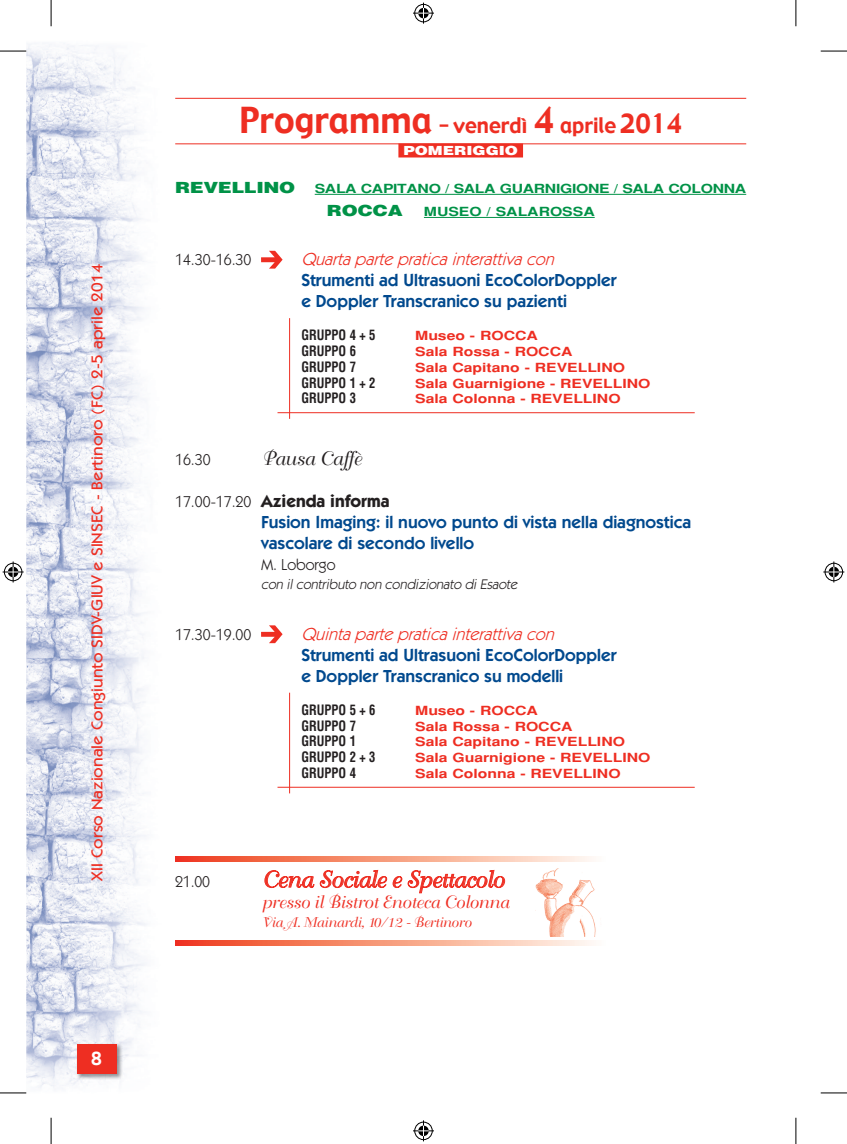
<style>
.page{position:relative;width:847px;height:1144px;background:#fff}
.page>*{position:absolute;margin:0;border:0;box-sizing:border-box;transform-origin:0 0}
.t1{font:22.75px "Bellevue";color:#ee2e22}
.t2{font:21px "Gadget";color:#ee2e22;scale:.95 1}
.t3{font:19.25px "Bellevue";color:#231f20}
.t4{font:600 19.25px "Itc Kabel";color:#fff}
.t5{font:600 17.5px/21px "Itc Kabel";color:#01498e}
.t6{font:italic 17.5px "Itc Kabel";color:#ee2e22}
.t7{font:17.5px "Bellevue";color:#ee2e22}
.t8{font:500 15.75px "Itc Kabel";color:#ee2e22;scale:1.1 1}
.t9{font:15.75px "Itc Kabel";color:#231f20}
.t10{font:900 15.4px "Helvetica";letter-spacing:-.02em;color:#009247;scale:1.25 1}
.t11{font:700 condensed 14px "Helvetica";color:#231f20;scale:.9 1}
.t12{font:italic 14px "Itc Kabel";color:#231f20}
.t13{font:14px "Bellevue";color:#ee2e22}
.t14{font:700 12.6px "Helvetica";color:#ee2e22;scale:1.25 1}
.t15{font:700 12.6px "Helvetica";letter-spacing:-.02em;color:#009247;scale:1.25 1}
.t16{font:700 12.6px "Helvetica";color:#009247;scale:1.25 1}
.t17{font:900 12.6px "Helvetica";color:#fff;scale:1.25 1}
.s1{font-size:35px}
.s2{font-size:26.25px}
.s3{font-weight:400;font-size:15.75px;color:#231f20}
.s4{font-weight:700;color:#231f20}
</style>
<div class="page">
<img style="left:26px;top:43px;width:120px;height:1050px">
<img style="left:75px;top:1043px;width:48px;height:37px">
<div style="left:77px;top:1044px;width:39px;height:30px;background:#ee2e22"></div>
<hr style="left:175px;top:98px;width:571px;height:1px;background:#ee2e22">
<hr style="left:175px;top:143px;width:571px;height:1px;background:#ee2e22">
<div style="left:398px;top:143px;width:125px;height:14px;background:#ee2e22"></div>
<hr style="left:314px;top:194px;width:432px;height:1px;background:#009247">
<hr style="left:424px;top:217px;width:170px;height:1px;background:#009247">
<svg style="left:261px;top:251px;width:21px;height:18px"></svg>
<svg style="left:261px;top:625px;width:21px;height:18px"></svg>
<svg style="left:264px;top:870px;width:241px;height:23px"></svg>
<hr style="left:289px;top:318px;width:1px;height:101px;background:#ee2e22">
<hr style="left:277px;top:412px;width:417px;height:1px;background:#ee2e22">
<hr style="left:289px;top:693px;width:1px;height:100px;background:#ee2e22">
<hr style="left:277px;top:787px;width:417px;height:1px;background:#ee2e22">
<svg style="left:175px;top:856px;width:417px;height:5px;background:#f6997f"></svg>
<img style="left:535px;top:869px;width:61px;height:68px">
<svg style="left:175px;top:941px;width:417px;height:5px;background:#f6997f"></svg>
<svg style="left:0;top:51px;width:26px;height:1px"></svg>
<svg style="left:820px;top:51px;width:26px;height:1px"></svg>
<svg style="left:0;top:1092px;width:26px;height:1px"></svg>
<svg style="left:820px;top:1092px;width:26px;height:1px"></svg>
<svg style="left:51px;top:0;width:1px;height:26px"></svg>
<svg style="left:51px;top:1118px;width:1px;height:26px"></svg>
<svg style="left:795px;top:0;width:1px;height:26px"></svg>
<svg style="left:795px;top:1118px;width:1px;height:26px"></svg>
<svg style="left:413px;top:3px;width:21px;height:21px"></svg>
<svg style="left:413px;top:1120px;width:21px;height:21px"></svg>
<svg style="left:3px;top:561px;width:21px;height:21px"></svg>
<svg style="left:823px;top:561px;width:21px;height:21px"></svg>
<p class="t8" style="left:88px;top:880px;width:562px;rotate:-90deg">XII Corso Nazionale Congiunto SIDV-GIUV e SINSEC - Bertinoro (FC) 2-5 aprile 2014</p>
<p class="t4" style="left:91px;top:1047px;width:12px">8</p>
<p class="t2" style="left:239px;top:112px;width:467px"><span class="s1">Programma</span> - venerdì <span class="s1">4</span> aprile <span class="s2">2014</span></p>
<p class="t17" style="left:403px;top:142px;width:93px">POMERIGGIO</p>
<p class="t10" style="left:175px;top:177px;width:97px">REVELLINO</p>
<p class="t15" style="left:314px;top:181px;width:346px">SALA CAPITANO / SALA GUARNIGIONE / SALA COLONNA</p>
<p class="t10" style="left:326px;top:200px;width:62px">ROCCA</p>
<p class="t16" style="left:424px;top:204px;width:138px">MUSEO / SALAROSSA</p>
<p class="t9" style="left:175px;top:251px;width:78px">14.30-16.30</p>
<p class="t6" style="left:301px;top:249px;width:259px">Quartapartepraticainterattivacon</p>
<p class="t5" style="left:301px;top:270px;width:316px">Strumenti ad Ultrasuoni EcoColorDoppler e Doppler Transcranico su pazienti</p>
<p class="t11" style="left:301px;top:326px;width:84px">GRUPPO 4 + 5</p>
<p class="t14" style="left:415px;top:329px;width:100px">Museo - ROCCA</p>
<p class="t11" style="left:301px;top:342px;width:62px">GRUPPO 6</p>
<p class="t14" style="left:415px;top:344px;width:127px">Sala Rossa - ROCCA</p>
<p class="t11" style="left:301px;top:358px;width:62px">GRUPPO 7</p>
<p class="t14" style="left:415px;top:360px;width:169px">Sala Capitano - REVELLINO</p>
<p class="t11" style="left:301px;top:374px;width:84px">GRUPPO 1 + 2</p>
<p class="t14" style="left:415px;top:376px;width:190px">Sala Guarnigione - REVELLINO</p>
<p class="t11" style="left:301px;top:389px;width:62px">GRUPPO 3</p>
<p class="t14" style="left:415px;top:392px;width:166px">Sala Colonna - REVELLINO</p>
<p class="t9" style="left:175px;top:450px;width:37px">16.30</p>
<p class="t3" style="left:261px;top:447px;width:101px">Pausa Caffè</p>
<p class="t5" style="left:261px;top:490px;width:431px;text-indent:-86px"><span class="s3">17.00-17.20</span> <span class="s4">Azienda informa<br></span>Fusion Imaging: il nuovo punto di vista nella diagnostica vascolare di secondo livello</p>
<p class="t9" style="left:261px;top:555px;width:76px">M. Loborgo</p>
<p class="t12" style="left:261px;top:576px;width:260px">con ilcontributo non condizionato diEsaote</p>
<p class="t9" style="left:175px;top:625px;width:78px">17.30-19.00</p>
<p class="t6" style="left:301px;top:623px;width:259px">Quintapartepraticainterattivacon</p>
<p class="t5" style="left:301px;top:644px;width:316px">Strumenti ad Ultrasuoni EcoColorDoppler e Doppler Transcranico su modelli</p>
<p class="t11" style="left:301px;top:701px;width:84px">GRUPPO 5 + 6</p>
<p class="t14" style="left:415px;top:703px;width:100px">Museo - ROCCA</p>
<p class="t11" style="left:301px;top:717px;width:62px">GRUPPO 7</p>
<p class="t14" style="left:415px;top:719px;width:127px">Sala Rossa - ROCCA</p>
<p class="t11" style="left:301px;top:732px;width:62px">GRUPPO 1</p>
<p class="t14" style="left:415px;top:735px;width:169px">Sala Capitano - REVELLINO</p>
<p class="t11" style="left:301px;top:748px;width:84px">GRUPPO 2 + 3</p>
<p class="t14" style="left:415px;top:750px;width:190px">Sala Guarnigione - REVELLINO</p>
<p class="t11" style="left:301px;top:764px;width:62px">GRUPPO 4</p>
<p class="t14" style="left:415px;top:766px;width:166px">Sala Colonna - REVELLINO</p>
<p class="t9" style="left:175px;top:872px;width:36px">21.00</p>
<h1 class="t1" style="left:261px;top:867px;width:243px">Cena Sociale e Spettacolo</h1>
<p class="t7" style="left:261px;top:892px;width:248px">presso il Bistrot Enoteca Colonna</p>
<p class="t13" style="left:261px;top:915px;width:211px">Via A. Mainardi, 10/12 - Bertinoro</p>
</div>
